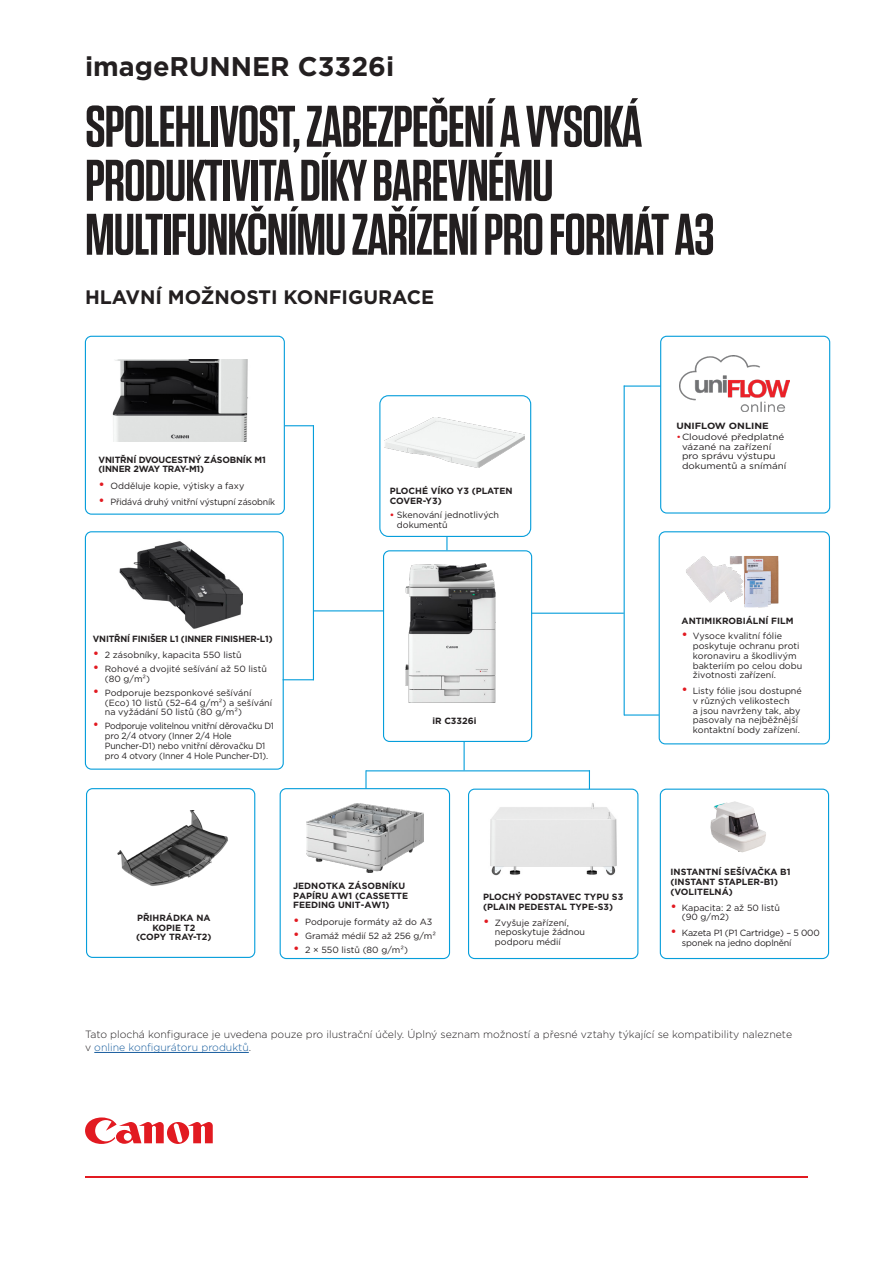
<style>
.page{position:relative;width:893px;height:1263px;background:#fff}
.page>*{position:absolute;margin:0;border:0;box-sizing:border-box;transform-origin:0 0}
.Headline{font:600 58.5px/54px "Tungsten";letter-spacing:-.02em;color:#231f20}
.Product_name{font:700 27px "Gotham";color:#231f20}
.HEADER_B{font:700 19.5px "Gotham";color:#231f20}
.t1{font:300 10.5px/13.5px "Gotham";color:#231f20}
.COVER_HEADER_SMALL{font:9px/9.8px "Gotham";color:#231f20}
.BODY_BULLETS{font:700 9px/9.8px "Gotham";color:#231f20}
.COVER_HEADER_SMALL-2{font:9px/9.8px "Gotham";letter-spacing:-.02em;color:#231f20;scale:.96 1}
.COVER_HEADER_SMALL-3{font:9px/9.8px "Gotham";letter-spacing:-.02em;color:#231f20}
.BODY_BULLETS-2{font:700 9px/9.8px "Gotham";letter-spacing:-.02em;color:#231f20}
.COVER_HEADER_SMALL-4{font:9px/9.8px "Gotham";color:#231f20;scale:1.09 1}
.BODY_BULLETS-3{font:9px/9.8px "Gotham";color:#231f20}
.COVER_HEADER_SMALL-5{font:700 9px "Gotham";color:#231f20;scale:1.09 1}
.s1{font-size:13.5px;color:#e21a21}
.s2{font-weight:700;color:#e21a21}
.s3{color:#e21a21}
.s4{color:#175d9e}
</style>
<div class="page">
<svg style="left:85px;top:1117px;width:128px;height:27px"></svg>
<hr style="left:85px;top:1176px;width:723px;height:2px;background:#e21a21">
<div style="left:379px;top:395px;width:152px;height:142px;border:1px solid #069edb;border-radius:9px"></div>
<img style="left:384px;top:417px;width:140px;height:51px">
<div style="left:383px;top:550px;width:149px;height:192px;border:1px solid #069edb;border-radius:6px"></div>
<div style="left:468px;top:789px;width:170px;height:170px;border:1px solid #069edb;border-radius:6px"></div>
<div style="left:660px;top:789px;width:169px;height:170px;border:1px solid #069edb;border-radius:6px"></div>
<img style="left:490px;top:803px;width:127px;height:72px">
<svg style="left:464px;top:741px;width:1px;height:29px"></svg>
<svg style="left:446px;top:537px;width:1px;height:13px"></svg>
<svg style="left:589px;top:771px;width:1px;height:18px"></svg>
<div style="left:280px;top:788px;width:170px;height:171px;border:1px solid #069edb;border-radius:6px"></div>
<div style="left:86px;top:788px;width:169px;height:170px;border:1px solid #069edb;border-radius:6px"></div>
<img style="left:306px;top:803px;width:118px;height:69px">
<hr style="left:366px;top:770px;width:224px;height:1px;background:#069edb">
<svg style="left:365px;top:770px;width:2px;height:19px"></svg>
<img style="left:117px;top:811px;width:111px;height:75px">
<hr style="left:531px;top:613px;width:93px;height:1px;background:#069edb">
<hr style="left:624px;top:385px;width:37px;height:2px;background:#069edb">
<hr style="left:624px;top:714px;width:35px;height:2px;background:#069edb">
<hr style="left:624px;top:385px;width:1px;height:330px;background:#069edb">
<img style="left:405px;top:564px;width:90px;height:138px">
<div style="left:85px;top:336px;width:200px;height:179px;border:1px solid #069edb;border-radius:6px"></div>
<div style="left:85px;top:531px;width:199px;height:239px;border:1px solid #069edb;border-radius:6px"></div>
<img style="left:119px;top:541px;width:124px;height:87px">
<svg style="left:285px;top:425px;width:28px;height:1px"></svg>
<hr style="left:313px;top:425px;width:1px;height:255px;background:#069edb">
<hr style="left:283px;top:679px;width:31px;height:1px;background:#069edb">
<hr style="left:314px;top:610px;width:69px;height:1px;background:#069edb">
<div style="left:660px;top:336px;width:170px;height:178px;border:1px solid #069edb;border-radius:6px"></div>
<img style="left:679px;top:355px;width:111px;height:56px">
<hr style="left:94px;top:1052px;width:155px;height:1px;background:#175d9e">
<img style="left:686px;top:556px;width:92px;height:51px">
<img style="left:710px;top:801px;width:56px;height:51px">
<div style="left:659px;top:531px;width:171px;height:213px;border:1px solid #069edb;border-radius:6px"></div>
<img style="left:112px;top:359px;width:136px;height:82px">
<p class="Product_name" style="left:85px;top:48px;width:311px">imageRUNNER C3326i</p>
<p class="Headline" style="left:85px;top:101px;width:631px">SPOLEHLIVOST, ZABEZPEČENÍ A VYSOKÁ<br>PRODUKTIVITA DÍKY BAREVNÉMU<br>MULTIFUNKČNÍMU ZAŘÍZENÍ PRO FORMÁT A3</p>
<p class="HEADER_B" style="left:85px;top:284px;width:351px">HLAVNÍ MOŽNOSTI KONFIGURACE</p>
<p class="BODY_BULLETS-2" style="left:99px;top:455px;width:169px">VNITŘNÍ DVOUCESTNÝ ZÁSOBNÍK M1 (INNER 2WAY TRAY-M1)</p>
<p class="COVER_HEADER_SMALL" style="left:99px;top:480px;width:147px"><span class="s1">•</span> Odděluje kopie, výtisky a faxy</p>
<p class="COVER_HEADER_SMALL-3" style="left:99px;top:496px;width:178px"><span class="s1">•</span> Přidává druhý vnitřní výstupní zásobník</p>
<p class="BODY_BULLETS-2" style="left:93px;top:634px;width:181px">VNITŘNÍ FINIŠER L1 (INNER FINISHER-L1)</p>
<p class="COVER_HEADER_SMALL" style="left:93px;top:650px;width:150px"><span class="s1">•</span> 2 zásobníky, kapacita 550 listů</p>
<p class="COVER_HEADER_SMALL" style="left:105px;top:664px;width:164px;text-indent:-12px"><span class="s1">•</span> Rohové a dvojité sešívání až 50 listů (80 g/m²)</p>
<p class="COVER_HEADER_SMALL" style="left:105px;top:688px;width:169px;text-indent:-12px"><span class="s1">•</span> Podporuje bezsponkové sešívání (Eco) 10 listů (52–64 g/m²) a sešívání na vyžádání 50 listů (80 g/m²)</p>
<p class="COVER_HEADER_SMALL-2" style="left:105px;top:721px;width:178px;text-indent:-12px"><span class="s1">•</span> Podporuje volitelnou vnitřní děrovačku D1 pro 2/4 otvory (Inner 2/4 Hole Puncher-D1) nebo vnitřní děrovačku D1 pro 4 otvory (Inner 4 Hole Puncher-D1).</p>
<p class="BODY_BULLETS" style="left:390px;top:486px;width:124px">PLOCHÉ VÍKO Y3 (PLATEN<br>COVER-Y3)</p>
<p class="BODY_BULLETS-3" style="left:397px;top:510px;width:104px;text-indent:-7px"><span class="s2">•</span> Skenování jednotlivých dokumentů</p>
<p class="BODY_BULLETS" style="left:432px;top:716px;width:46px">iR C3326i</p>
<p class="BODY_BULLETS" style="left:136px;top:913px;width:77px;text-align:center">PŘIHRÁDKA NA<br>KOPIE T2<br>(COPY TRAY-T2)</p>
<p class="BODY_BULLETS" style="left:293px;top:881px;width:116px">JEDNOTKA ZÁSOBNÍKU<br>PAPÍRU AW1 (CASSETTE<br>FEEDING UNIT-AW1)</p>
<p class="COVER_HEADER_SMALL" style="left:293px;top:916px;width:141px"><span class="s1">•</span> Podporuje formáty až do A3</p>
<p class="COVER_HEADER_SMALL" style="left:293px;top:930px;width:144px"><span class="s1">•</span> Gramáž médií 52 až 256 g/m²</p>
<p class="COVER_HEADER_SMALL" style="left:293px;top:944px;width:116px"><span class="s1">•</span> 2 × 550 listů (80 g/m²)</p>
<p class="BODY_BULLETS" style="left:483px;top:892px;width:142px">PLOCHÝ PODSTAVEC TYPU S3 (PLAIN PEDESTAL TYPE-S3)</p>
<p class="COVER_HEADER_SMALL" style="left:495px;top:917px;width:92px;text-indent:-12px"><span class="s1">•</span> Zvyšuje zařízení, neposkytuje žádnou podporu médií</p>
<p class="COVER_HEADER_SMALL-5" style="left:676px;top:420px;width:86px">UNIFLOW ONLINE</p>
<p class="COVER_HEADER_SMALL-4" style="left:682px;top:432px;width:97px;text-indent:-6px"><span class="s3">•</span>Cloudové předplatné vázané na zařízení pro správu výstupu dokumentů a snímání</p>
<p class="BODY_BULLETS" style="left:681px;top:616px;width:113px">ANTIMIKROBIÁLNÍ FILM</p>
<p class="COVER_HEADER_SMALL" style="left:693px;top:631px;width:111px;text-indent:-11px"><span class="s1">•</span> Vysoce kvalitní fólie poskytuje ochranu proti koronaviru a škodlivým bakteriím po celou dobu životnosti zařízení.</p>
<p class="COVER_HEADER_SMALL" style="left:693px;top:686px;width:111px;text-indent:-11px"><span class="s1">•</span> Listy fólie jsou dostupné v různých velikostech<br>a jsou navrženy tak, aby pasovaly na nejběžnější kontaktní body zařízení.</p>
<p class="BODY_BULLETS" style="left:671px;top:867px;width:121px">INSTANTNÍ SEŠÍVAČKA B1 (INSTANT STAPLER-B1) (VOLITELNÁ)</p>
<p class="COVER_HEADER_SMALL" style="left:682px;top:902px;width:100px;text-indent:-11px"><span class="s1">•</span> Kapacita: 2 až 50 listů (90 g/m2)</p>
<p class="COVER_HEADER_SMALL-3" style="left:682px;top:928px;width:140px;text-indent:-11px"><span class="s1">•</span> Kazeta P1 (P1 Cartridge) – 5 000 sponek na jedno doplnění</p>
<p class="t1" style="left:85px;top:1027px;width:709px">Tato plochá konfigurace je uvedena pouze pro ilustrační účely. Úplný seznam možností a přesné vztahy týkající se kompatibility naleznete v <span class="s4">online konfigurátoru produktů</span>.</p>
</div>
